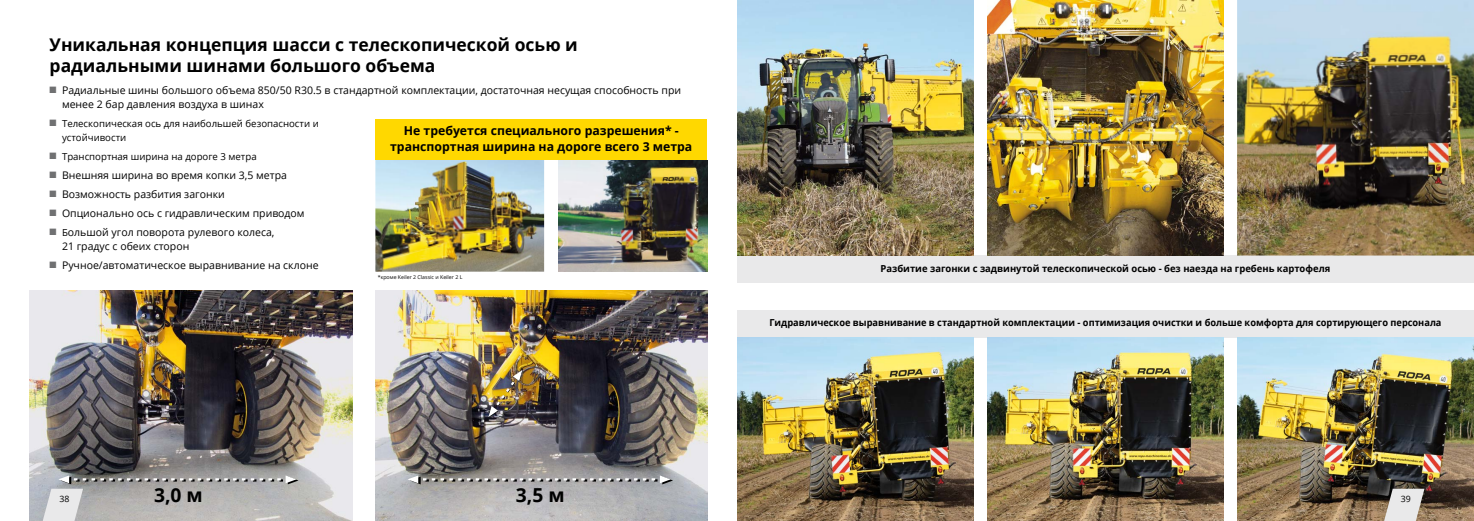
<style>
.page{position:relative;width:1474px;height:521px;background:#fff}
.page>*{position:absolute;margin:0;border:0;box-sizing:border-box;transform-origin:0 0}
.t1{font:700 19.25px "Open Sans";color:#000}
.t2{font:700 17.5px/21.9px "Open Sans";color:#000}
.t3{font:700 12.25px/16.6px "Open Sans";color:#000;text-align:center}
.t4{font:10.5px/14px "Open Sans";color:#000}
.t5{font:700 9.62px "Open Sans";color:#000;scale:.96 1}
.t6{font:9.62px/14px "Open Sans";color:#000}
.t7{font:700 9.62px "Open Sans";color:#000}
.t8{font:8.75px "Open Sans";color:#000}
.t9{font:5.25px "Open Sans";color:#000}
.s1{color:#707172}
.s2{font-size:9.62px}
</style>
<div class="page">
<div style="left:737px;top:255px;width:736px;height:28px;background:#e9e9ea"></div>
<div style="left:737px;top:310px;width:736px;height:27px;background:#e9e9ea"></div>
<div style="left:375px;top:119px;width:332px;height:41px;background:#ffd800"></div>
<img style="left:375px;top:291px;width:332px;height:230px">
<img style="left:30px;top:291px;width:322px;height:230px">
<svg style="left:407px;top:475px;width:266px;height:9px;background:#9e9c9c"></svg>
<img style="left:488px;top:370px;width:34px;height:47px">
<img style="left:558px;top:160px;width:149px;height:112px">
<img style="left:375px;top:160px;width:169px;height:112px">
<img style="left:1237px;top:337px;width:236px;height:184px">
<img style="left:987px;top:337px;width:236px;height:184px">
<img style="left:1237px;top:0;width:236px;height:255px">
<img style="left:737px;top:337px;width:236px;height:184px">
<img style="left:987px;top:0;width:236px;height:255px">
<img style="left:737px;top:0;width:236px;height:255px">
<svg style="left:43px;top:475px;width:255px;height:46px;background:#b4b3b2"></svg>
<svg style="left:1383px;top:489px;width:41px;height:32px"></svg>
<h2 class="t2" style="left:50px;top:33px;width:529px">Уникальная концепция шасси с телескопической осью и радиальными шинами большого объема</h2>
<p class="t4" style="left:62px;top:83px;width:620px;text-indent:-12px"><span class="s1">■</span> Радиальные шины большого объема 850/50 R30.5 в стандартной комплектации, достаточная несущая способность при менее 2 бар давления воздуха в шинах</p>
<p class="t6" style="left:62px;top:116px;width:258px;text-indent:-12px"><span class="s1">■</span> Телескопическая ось для наибольшей безопасности и устойчивости</p>
<p class="t6" style="left:50px;top:149px;width:208px"><span class="s1">■</span> Транспортная ширина на дороге 3 метра</p>
<p class="t4" style="left:50px;top:168px;width:239px"><span class="s1">■</span> Внешняя ширина во время копки 3,5 метра</p>
<p class="t4" style="left:50px;top:187px;width:177px"><span class="s1">■</span> Возможность разбития загонки</p>
<p class="t4" style="left:50px;top:206px;width:256px"><span class="s1">■</span> Опционально ось с гидравлическим приводом</p>
<p class="t4" style="left:62px;top:225px;width:214px;text-indent:-12px"><span class="s1">■</span> <span class="s2">Б</span>ольшой угол поворота рулевого колеса,<br>21 градус с обеих сторон</p>
<p class="t4" style="left:50px;top:258px;width:270px"><span class="s1">■</span> Ручное/автоматическое выравнивание на склоне</p>
<p class="t3" style="left:390px;top:121px;width:304px">Не требуется специального разрешения* - транспортная ширина на дороге всего 3 метра</p>
<p class="t9" style="left:378px;top:273px;width:86px">*кроме Keiler 2 Classic и Keiler 2 L</p>
<p class="t7" style="left:880px;top:262px;width:451px">Разбитие загонки с задвинутой телескопической осью - без наезда на гребень картофеля</p>
<p class="t5" style="left:769px;top:316px;width:701px">Гидравлическое выравнивание в стандартной комплектации - оптимизация очистки и больше комфорта для сортирующего персонала</p>
<h1 class="t1" style="left:154px;top:481px;width:50px">3,0 м</h1>
<h1 class="t1" style="left:516px;top:481px;width:50px">3,5 м</h1>
<p class="t8" style="left:59px;top:492px;width:12px">38</p>
<p class="t8" style="left:1400px;top:492px;width:12px">39</p>
</div>
